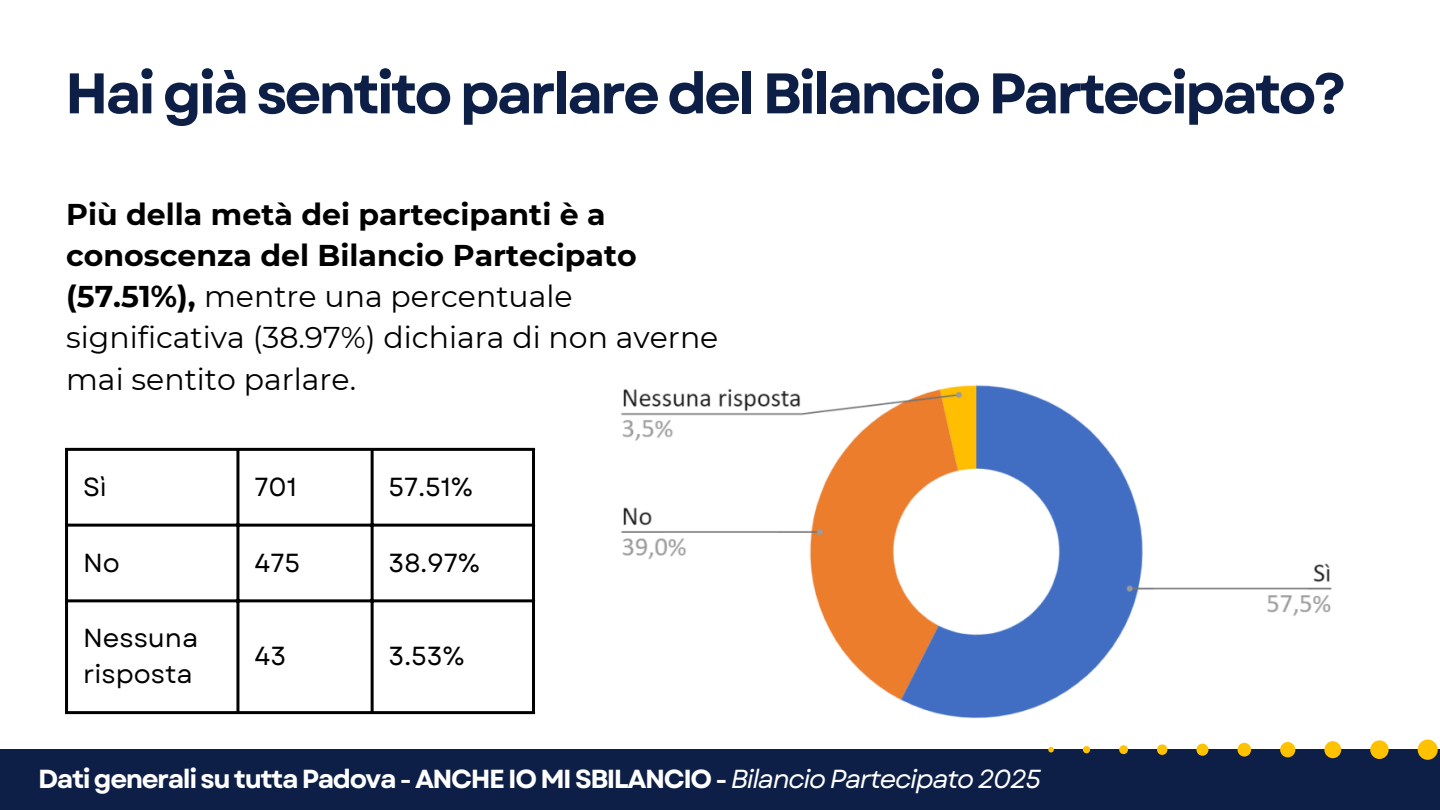
<style>
.page{position:relative;width:1440px;height:810px;background:#fff}
.page>*{position:absolute;margin:0;border:0;box-sizing:border-box;transform-origin:0 0}
.t1{font:700 57.1px "Garet";letter-spacing:-.055em;color:#0d1f47}
.t2{font:30px/41.2px "Montserrat";color:#000}
.t3{font:700 26.1px "Garet";letter-spacing:-.055em;color:#fff}
.t4{font:26.1px/36px "Garet";color:#000}
.s1{font-weight:700}
.s2{font-weight:400;font-style:italic}
</style>
<div class="page">
<div style="left:0;top:750px;width:1440px;height:60px;background:#0d1f47"></div>
<div style="left:1418px;top:740px;width:20px;height:20px;background:#ffc200;border-radius:50%"></div>
<div style="left:1370px;top:740px;width:19px;height:19px;background:#ffc200;border-radius:50%"></div>
<div style="left:1324px;top:741px;width:17px;height:17px;background:#ffc200;border-radius:50%"></div>
<div style="left:1280px;top:742px;width:15px;height:15px;background:#ffc200;border-radius:50%"></div>
<div style="left:1238px;top:743px;width:13px;height:14px;background:#ffc200;border-radius:50%"></div>
<div style="left:1196px;top:744px;width:12px;height:12px;background:#ffc200;border-radius:50%"></div>
<div style="left:1157px;top:744px;width:10px;height:11px;background:#ffc200;border-radius:50%"></div>
<div style="left:1119px;top:745px;width:9px;height:9px;background:#ffc200;border-radius:50%"></div>
<div style="left:1083px;top:746px;width:7px;height:7px;background:#ffc200;border-radius:50%"></div>
<svg style="left:1048px;top:747px;width:6px;height:6px"></svg>
<hr style="left:65px;top:451px;width:3px;height:260px;background:#000">
<hr style="left:236px;top:451px;width:3px;height:260px;background:#000">
<hr style="left:371px;top:451px;width:3px;height:260px;background:#000">
<hr style="left:532px;top:451px;width:3px;height:260px;background:#000">
<hr style="left:65px;top:448px;width:470px;height:3px;background:#000">
<hr style="left:65px;top:524px;width:470px;height:3px;background:#000">
<hr style="left:65px;top:599px;width:470px;height:3px;background:#000">
<hr style="left:65px;top:711px;width:470px;height:3px;background:#000">
<img style="left:621px;top:385px;width:711px;height:334px">
<p class="t1" style="left:65px;top:52px;width:1283px">Hai già sentito parlare del Bilancio Partecipato?</p>
<p class="t2" style="left:66px;top:193px;width:654px"><span class="s1">Più della metà dei partecipanti è a conoscenza del Bilancio Partecipato (57.51%),</span> mentre una percentuale significativa (38.97%) dichiara di non averne mai sentito parlare.</p>
<h1 class="t4" style="left:83px;top:469px;width:25px">Sì</h1>
<h2 class="t4" style="left:254px;top:469px;width:44px">701</h2>
<p class="t4" style="left:389px;top:469px;width:86px">57.51%</p>
<p class="t4" style="left:83px;top:545px;width:38px">No</p>
<p class="t4" style="left:254px;top:545px;width:47px">475</p>
<p class="t4" style="left:389px;top:545px;width:93px">38.97%</p>
<p class="t4" style="left:83px;top:620px;width:117px">Nessuna risposta</p>
<p class="t4" style="left:254px;top:638px;width:33px">43</p>
<p class="t4" style="left:389px;top:638px;width:78px">3.53%</p>
<p class="t3" style="left:38px;top:760px;width:1004px">Dati generali su tutta Padova - ANCHE IO MI SBILANCIO - <span class="s2">Bilancio Partecipato 2025</span></p>
</div>
